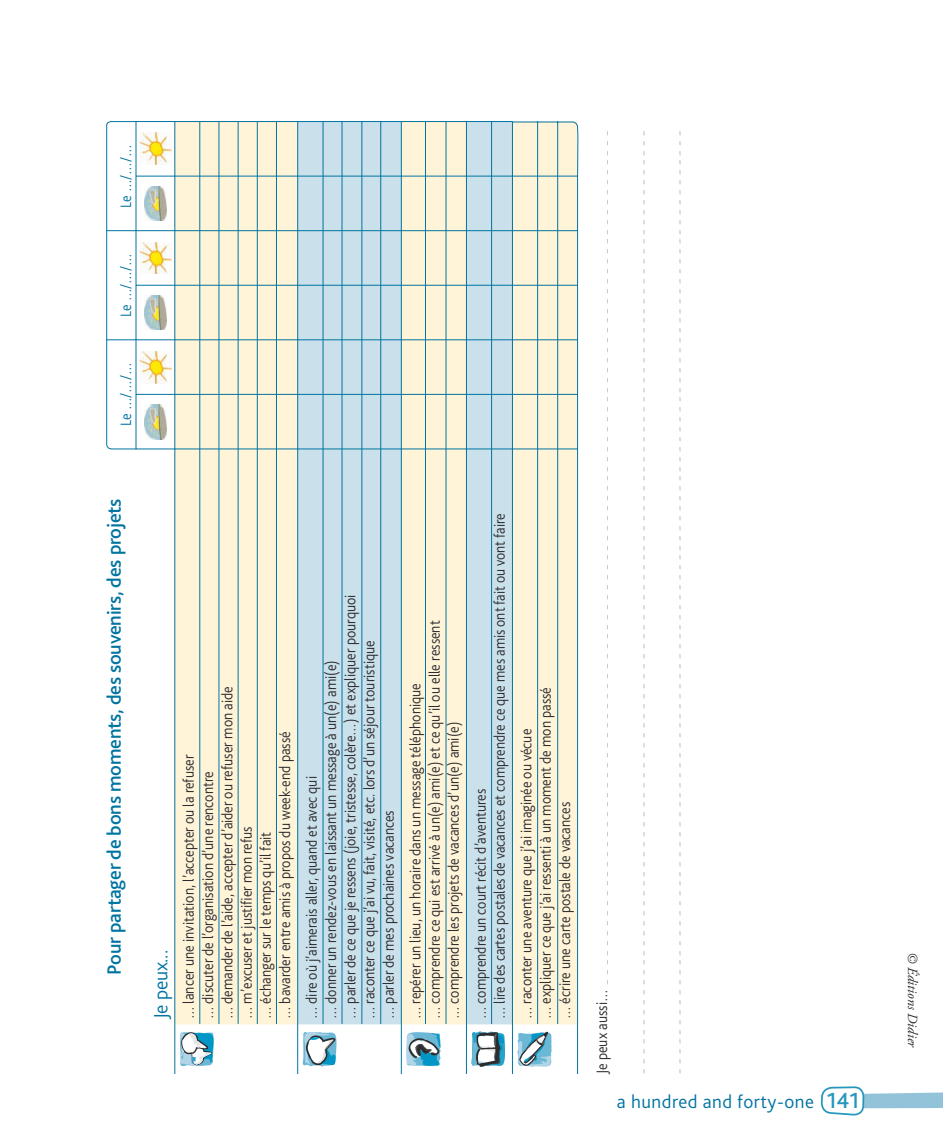
<style>
.page{position:relative;width:943px;height:1141px;background:#fff}
.page>*{position:absolute;margin:0;border:0;box-sizing:border-box;transform-origin:0 0}
.t1{font:500 20.12px "Bliss 2";letter-spacing:-.01em;color:#0074a1}
.t2{font:300 20.12px "Bliss 2";color:#0074a1}
.t3{font:300 19.25px "Bliss 2";letter-spacing:.025em;color:#0074a1}
.t4{font:300 15.75px/19.2px "Bliss 2";color:#2d2c2e;scale:.9 1}
.t5{font:300 15.75px "Bliss 2";color:#0074a1;scale:.9 1}
.t6{font:italic 14px "Adobe Garamond Pro";color:#2d2c2e}
.t7{font:4.9px "Adobe Garamond Pro";color:#2d2c2e;scale:3.6 1}
.s1{font-weight:500;font-size:22.75px;color:#2697bc}
</style>
<div class="page">
<svg style="left:820px;top:1086px;width:123px;height:30px"></svg>
<hr style="left:174px;top:449px;width:1px;height:625px;background:#0074a1">
<hr style="left:297px;top:449px;width:1px;height:625px;background:#0074a1">
<hr style="left:401px;top:449px;width:1px;height:625px;background:#0074a1">
<hr style="left:466px;top:449px;width:1px;height:625px;background:#0074a1">
<hr style="left:512px;top:449px;width:1px;height:625px;background:#0074a1">
<hr style="left:577px;top:449px;width:1px;height:625px;background:#0074a1">
<svg style="left:180px;top:1032px;width:34px;height:34px"></svg>
<svg style="left:303px;top:1032px;width:33px;height:34px"></svg>
<svg style="left:406px;top:1032px;width:35px;height:34px"></svg>
<svg style="left:471px;top:1031px;width:34px;height:36px"></svg>
<svg style="left:517px;top:1032px;width:34px;height:35px"></svg>
<svg style="left:106px;top:121px;width:473px;height:904px;background:#e1e8df"></svg>
<p class="t5" style="left:120px;top:208px;width:72px;rotate:-90deg">Le …/…/…</p>
<p class="t5" style="left:120px;top:317px;width:72px;rotate:-90deg">Le …/…/…</p>
<p class="t5" style="left:120px;top:426px;width:72px;rotate:-90deg">Le …/…/…</p>
<p class="t1" style="left:107px;top:975px;width:478px;rotate:-90deg">Pour partager de bons moments, des souvenirs, des projets</p>
<p class="t2" style="left:153px;top:1019px;width:71px;rotate:-90deg">Je peux...</p>
<p class="t4" style="left:181px;top:1019px;width:372px;rotate:-90deg">… lancer une invitation, l’accepter ou la refuser<br>… discuter de l’organisation d’une rencontre<br>… demander de l’aide, accepter d’aider ou refuser mon aide … m’excuser et justifier mon refus<br>… échanger sur le temps qu’il fait<br>… bavarder entre amis à propos du week-end passé</p>
<p class="t4" style="left:303px;top:1019px;width:473px;rotate:-90deg">… dire où j’aimerais aller, quand et avec qui<br>… donner un rendez-vous en laissant un message à un(e) ami(e)<br>… parler de ce que je ressens (joie, tristesse, colère…) et expliquer pourquoi … raconter ce que j’ai vu, fait, visité, etc. lors d’un séjour touristique<br>… parler de mes prochaines vacances</p>
<p class="t4" style="left:407px;top:1019px;width:445px;rotate:-90deg">… repérer un lieu, un horaire dans un message téléphonique<br>… comprendre ce qui est arrivé à un(e) ami(e) et ce qu’il ou elle ressent … comprendre les projets de vacances d’un(e) ami(e)</p>
<p class="t4" style="left:472px;top:1019px;width:564px;rotate:-90deg">… comprendre un court récit d’aventures<br>… lire des cartes postales de vacances et comprendre ce que mes amis ont fait ou vont faire</p>
<p class="t4" style="left:518px;top:1019px;width:371px;rotate:-90deg">… raconter une aventure que j’ai imaginée ou vécue<br>… expliquer ce que j’ai ressenti à un moment de mon passé … écrire une carte postale de vacances</p>
<p class="t7" style="left:605px;top:985px;width:239px;rotate:-90deg">- - - - - - - - - - - - - - - - - - - - - - - - - - - - - - - - - - - - - - - - - - - - - - - - - - - - - - - - - - - - - - - - - - - - - - - - - - - - - - - - - - - - - - -</p>
<p class="t7" style="left:641px;top:1074px;width:264px;rotate:-90deg">- - - - - - - - - - - - - - - - - - - - - - - - - - - - - - - - - - - - - - - - - - - - - - - - - - - - - - - - - - - - - - - - - - - - - - - - - - - - - - - - - - - - - - - - - - - - - - - -</p>
<p class="t7" style="left:677px;top:1074px;width:264px;rotate:-90deg">- - - - - - - - - - - - - - - - - - - - - - - - - - - - - - - - - - - - - - - - - - - - - - - - - - - - - - - - - - - - - - - - - - - - - - - - - - - - - - - - - - - - - - - - - - - - - - - -</p>
<p class="t4" style="left:594px;top:1074px;width:95px;rotate:-90deg">Je peux aussi…</p>
<p class="t3" style="left:617px;top:1094px;width:244px">a hundred and forty-one <span class="s1">141</span></p>
<p class="t6" style="left:918px;top:952px;width:98px;rotate:90deg">© Éditions Didier</p>
</div>
